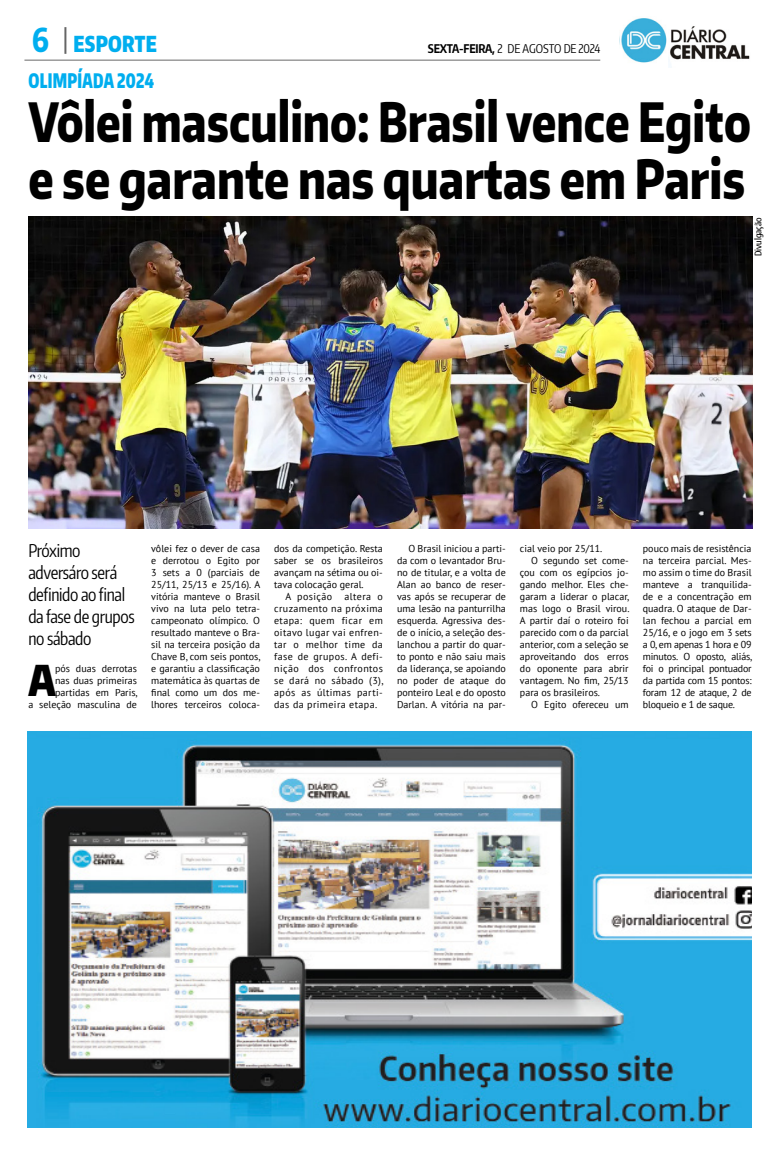
<style>
.page{position:relative;width:780px;height:1163px;background:#fff}
.page>*{position:absolute;margin:0;border:0;box-sizing:border-box;transform-origin:0 0}
.t1{font:800 54px/57px "Encode Sans Narrow";color:#000;scale:.8 1}
.t2{font:900 42.4px "Encode Sans Compressed";color:#000}
.t3{font:900 22px "Encode Sans Compressed";letter-spacing:.01em;color:#00aeef;scale:.91 1}
.t4{font:900 20px "Encode Sans Compressed";letter-spacing:.02em;color:#00aeef;scale:.8 1}
.t5{font:17.5px/22px "Encode Sans Compressed";letter-spacing:-.02em;color:#000}
.t6{font:12px "Encode Sans Compressed";letter-spacing:-.01em;color:#000}
.t7{font:10px/12px "PT Sans";color:#000;text-align:justify}
.t8{font:10px "PT Sans";letter-spacing:.04em;color:#000}
.t9{font:500 9px "Encode Sans Compressed";color:#000}
.s1{font-weight:800;font-size:33px}
.s2{font-weight:700}
</style>
<div class="page">
<img style="left:670px;top:26px;width:80px;height:34px">
<img style="left:619px;top:18px;width:48px;height:45px">
<hr style="left:24px;top:60px;width:576px;height:1px;background:#000">
<hr style="left:64px;top:27px;width:2px;height:27px;background:#000">
<img style="left:28px;top:731px;width:723px;height:396px">
<img style="left:28px;top:216px;width:724px;height:312px">
<p class="t3" style="left:32px;top:30px;width:139px"><span class="s1">6</span> ESPORTE</p>
<p class="t6" style="left:428px;top:41px;width:174px"><span class="s2">SEXTA-FEIRA,</span> 2 de agosto DE 2024</p>
<p class="t4" style="left:28px;top:67px;width:159px">OLIMPÍADA 2024</p>
<p class="t1" style="left:28px;top:92px;width:904px">Vôlei masculino: Brasil vence Egito e se garante nas quartas em Paris</p>
<p class="t9" style="left:752px;top:256px;width:40px;rotate:-90deg">Divulgação</p>
<p class="t5" style="left:28px;top:539px;width:108px">Próximo adversáro será definido ao final da fase de grupos no sábado</p>
<p class="t2" style="left:29px;top:652px;width:29px">A</p>
<p class="t7" style="left:28px;top:662px;width:111px;text-align:right">pós duas derrotas<br>nas duas primeiras partidas em Paris,<br>a seleção masculina de</p>
<p class="t7" style="left:151px;top:542px;width:111px">vôlei fez o dever de casa e derrotou o Egito por 3 sets a 0 (parciais de 25/11, 25/13 e 25/16). A vitória manteve o Brasil vivo na luta pelo tetra&shy;campeonato olímpico. O resultado manteve o Bra&shy;sil na terceira posição da Chave B, com seis pontos, e garantiu a classificação matemática às quartas de final como um dos me&shy;lhores terceiros coloca-</p>
<p class="t7" style="left:274px;top:542px;width:110px">dos da competição. Resta</p>
<p class="t7" style="left:274px;top:554px;width:110px">saber se os brasileiros</p>
<p class="t7" style="left:274px;top:566px;width:110px">avançam na sétima ou oi-</p>
<p class="t7" style="left:274px;top:578px;width:91px">tava colocação geral.</p>
<p class="t8" style="left:285px;top:590px;width:99px">A posição altera o</p>
<p class="t8" style="left:274px;top:602px;width:110px">cruzamento na próxima</p>
<p class="t8" style="left:274px;top:614px;width:110px">etapa: quem ficar em</p>
<p class="t8" style="left:274px;top:626px;width:110px">oitavo lugar vai enfren-</p>
<p class="t8" style="left:274px;top:638px;width:110px">tar o melhor time da</p>
<p class="t8" style="left:274px;top:650px;width:110px">fase de grupos. A defi-</p>
<p class="t8" style="left:274px;top:662px;width:110px">nição dos confrontos</p>
<p class="t8" style="left:274px;top:674px;width:111px">se dará no sábado (3),</p>
<p class="t8" style="left:274px;top:686px;width:110px">após as últimas parti-</p>
<p class="t8" style="left:274px;top:698px;width:104px">das da primeira etapa.</p>
<p class="t7" style="left:397px;top:542px;width:110px;text-indent:11px">O Brasil iniciou a parti&shy;da com o levantador Bru&shy;no de titular, e a volta de Alan ao banco de reser&shy;vas após se recuperar de uma lesão na panturrilha esquerda. Agressiva des&shy;de o início, a seleção des&shy;lanchou a partir do quar&shy;to ponto e não saiu mais da liderança, se apoiando no poder de ataque do ponteiro Leal e do oposto Darlan. A vitória na par-</p>
<p class="t7" style="left:520px;top:542px;width:84px">cial veio por 25/11.</p>
<p class="t7" style="left:531px;top:554px;width:99px">O segundo set come-</p>
<p class="t7" style="left:520px;top:566px;width:110px">çou com os egípcios jo-</p>
<p class="t7" style="left:520px;top:578px;width:110px">gando melhor. Eles che-</p>
<p class="t7" style="left:520px;top:590px;width:111px">garam a liderar o placar,</p>
<p class="t7" style="left:520px;top:602px;width:111px">mas logo o Brasil virou.</p>
<p class="t7" style="left:520px;top:614px;width:110px">A partir daí o roteiro foi</p>
<p class="t7" style="left:520px;top:626px;width:110px">parecido com o da parcial</p>
<p class="t7" style="left:520px;top:638px;width:110px">anterior, com a seleção se</p>
<p class="t7" style="left:520px;top:650px;width:110px">aproveitando dos erros</p>
<p class="t7" style="left:520px;top:662px;width:110px">do oponente para abrir</p>
<p class="t7" style="left:520px;top:674px;width:110px">vantagem. No fim, 25/13</p>
<p class="t7" style="left:520px;top:686px;width:82px">para os brasileiros.</p>
<p class="t7" style="left:531px;top:698px;width:99px">O Egito ofereceu um</p>
<p class="t7" style="left:643px;top:542px;width:111px">pouco mais de resistência na terceira parcial. Mes&shy;mo assim o time do Brasil manteve a tranquilida&shy;de e a concentração em quadra. O ataque de Dar&shy;lan fechou a parcial em 25/16, e o jogo em 3 sets a 0, em apenas 1 hora e 09 minutos. O oposto, aliás, foi o principal pontuador da partida com 15 pontos: foram 12 de ataque, 2 de bloqueio e 1 de saque.</p>
</div>
